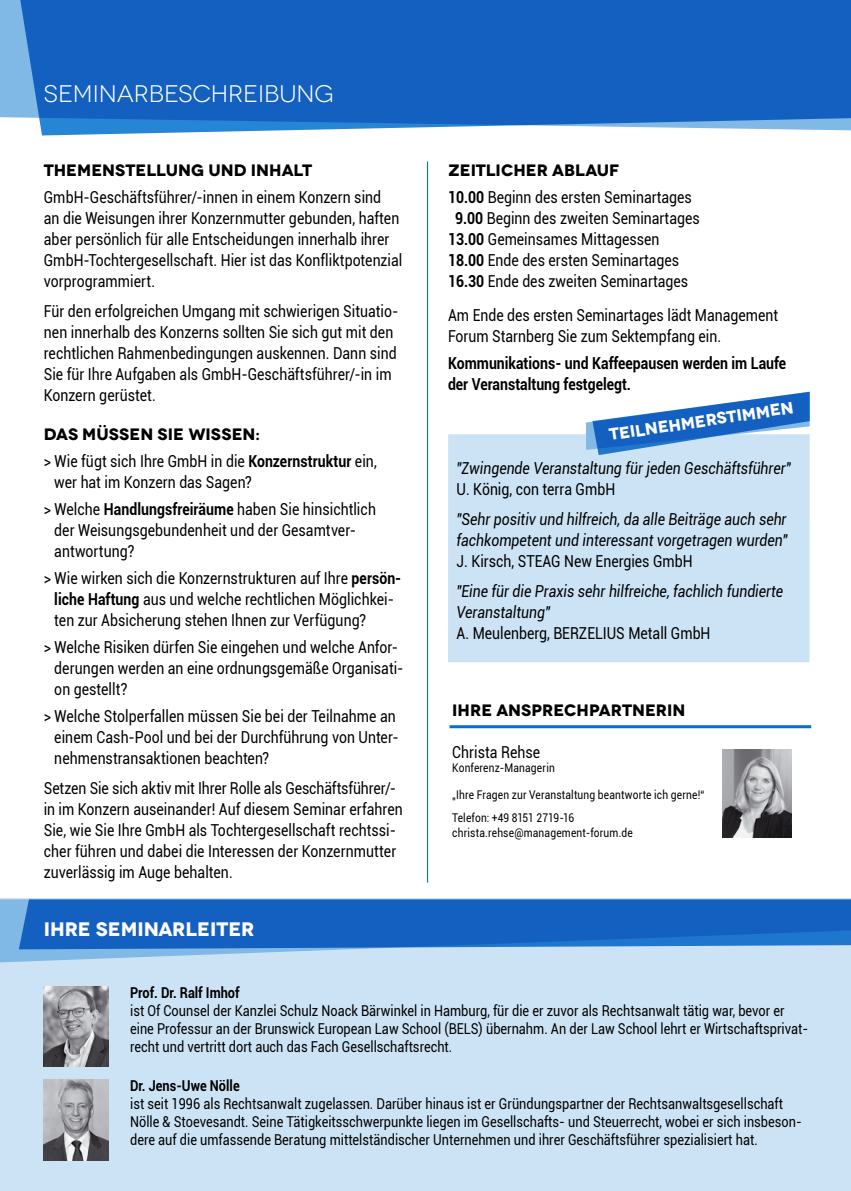
<style>
.page{position:relative;width:851px;height:1191px;background:#fff}
.page>*{position:absolute;margin:0;border:0;box-sizing:border-box;transform-origin:0 0}
.t1{font:24px "Novecentowide";color:#fff}
.t2{font:700 19.5px "Novecentowide";color:#fff}
.t3{font:16.5px/21px "Roboto";color:#000;scale:.85 1}
.t4{font:italic 16.5px/21px "Roboto";color:#000;scale:.85 1}
.t5{font:700 16.5px/21px "Roboto";color:#000;scale:.85 1}
.t6{font:700 16.5px "Novecentowide";color:#000}
.t7{font:700 16.5px "Novecentowide";color:#fff}
.t8{font:15px/18px "Roboto";color:#000;scale:.85 1}
.t9{font:12px/23.4px "Roboto";letter-spacing:.015em;color:#000;scale:.85 1}
.s1{font-family:"Novecentowide";font-weight:700}
.s2{font-weight:700}
.s3{font-style:normal}
</style>
<div class="page">
<div style="left:448px;top:434px;width:361px;height:228px;background:#cce3f5"></div>
<div style="left:0;top:898px;width:850px;height:293px;background:#cce3f5"></div>
<div style="left:0;top:0;width:18px;height:118px;background:#80b8e6"></div>
<svg style="left:18px;top:0;width:832px;height:135px;fill:#1360c0"></svg>
<hr style="left:427px;top:162px;width:1px;height:720px;background:#0071ce">
<svg style="left:0;top:899px;width:354px;height:63px;fill:#80b8e6"></svg>
<svg style="left:19px;top:899px;width:831px;height:50px;fill:#1360c0"></svg>
<hr style="left:449px;top:725px;width:362px;height:3px;background:#0071ce">
<img style="left:44px;top:986px;width:65px;height:80px">
<img style="left:44px;top:1079px;width:65px;height:81px">
<svg style="left:586px;top:392px;width:223px;height:63px"></svg>
<img style="left:722px;top:749px;width:68px;height:89px">
<p class="t1" style="left:44px;top:80px;width:291px">SEMINARBESCHREIBUNG</p>
<p class="t3" style="left:44px;top:156px;width:398px;line-height:27px"><span class="s1">THEMENSTELLUNG UND INHALT<br></span>GmbH-Geschäftsführer/-innen in einem Konzern sind</p>
<p class="t3" style="left:44px;top:207px;width:423px">an die Weisungen ihrer Konzernmutter gebunden, haften aber persönlich für alle Entscheidungen innerhalb ihrer GmbH-Tochtergesellschaft. Hier ist das Konfliktpotenzial vorprogrammiert.</p>
<p class="t3" style="left:44px;top:300px;width:419px">Für den erfolgreichen Umgang mit schwierigen Situatio&shy;nen innerhalb des Konzerns sollten Sie sich gut mit den rechtlichen Rahmenbedingungen auskennen. Dann sind Sie für Ihre Aufgaben als GmbH-Geschäftsführer/-in im Konzern gerüstet.</p>
<p class="t3" style="left:44px;top:420px;width:393px;line-height:27px"><span class="s1">DAS MÜSSEN SIE WISSEN:<br></span>&gt; Wie fügt sich Ihre GmbH in die <span class="s2">Konzernstruktur</span> ein,</p>
<p class="t3" style="left:44px;top:468px;width:392px;line-height:27px;text-indent:10px">wer hat im Konzern das Sagen?<br>&gt; Welche <span class="s2">Handlungsfreiräume</span> haben Sie hinsichtlich</p>
<p class="t3" style="left:54px;top:519px;width:356px">der Weisungsgebundenheit und der Gesamtver&shy;antwortung?</p>
<p class="t3" style="left:54px;top:567px;width:410px;text-indent:-10px">&gt; Wie wirken sich die Konzernstrukturen auf Ihre <span class="s2">persön&shy;liche Haftung</span> aus und welche rechtlichen Möglichkei&shy;ten zur Absicherung stehen Ihnen zur Verfügung?</p>
<p class="t3" style="left:54px;top:636px;width:412px;text-indent:-10px">&gt; Welche Risiken dürfen Sie eingehen und welche Anfor&shy;derungen werden an eine ordnungsgemäße Organisati&shy;on gestellt?</p>
<p class="t3" style="left:54px;top:705px;width:407px;text-indent:-10px">&gt; Welche Stolperfallen müssen Sie bei der Teilnahme an einem Cash-Pool und bei der Durchführung von Unter&shy;nehmenstransaktionen beachten?</p>
<p class="t3" style="left:44px;top:777px;width:424px">Setzen Sie sich aktiv mit Ihrer Rolle als Geschäftsführer/- in im Konzern auseinander! Auf diesem Seminar erfahren Sie, wie Sie Ihre GmbH als Tochtergesellschaft rechtssi&shy;cher führen und dabei die Interessen der Konzernmutter zuverlässig im Auge behalten.</p>
<p class="t2" style="left:44px;top:917px;width:212px">IHRE SEMINARLEITER</p>
<p class="t3" style="left:448px;top:156px;width:288px;line-height:27px"><span class="s1">ZEITLICHER ABLAUF<br></span><span class="s2">10.00</span> Beginn des ersten Seminartages</p>
<p class="t3" style="left:448px;top:207px;width:297px;text-indent:7px"><span class="s2">9.00</span> Beginn des zweiten Seminartages <span class="s2">13.00</span> Gemeinsames Mittagessen <span class="s2">18.00</span> Ende des ersten Seminartages <span class="s2">16.30</span> Ende des zweiten Seminartages</p>
<p class="t3" style="left:448px;top:304px;width:390px">Am Ende des ersten Seminartages lädt Management<br>Forum Starnberg Sie zum Sektempfang ein.</p>
<p class="t5" style="left:448px;top:352px;width:399px">Kommunikations- und Kaffeepausen werden im Laufe der Veranstaltung festgelegt.</p>
<p class="t7" style="left:607px;top:424px;width:188px;rotate:-8deg">TEILNEHMERSTIMMEN</p>
<p class="t4" style="left:456px;top:457px;width:394px">"Zwingende Veranstaltung für jeden Geschäftsführer"<br><span class="s3">U. König, con terra GmbH</span></p>
<p class="t4" style="left:456px;top:508px;width:391px;text-align:justify">"Sehr positiv und hilfreich, da alle Beiträge auch sehr fachkompetent und interessant vorgetragen wurden" <span class="s3">J. Kirsch, STEAG New Energies GmbH</span></p>
<p class="t4" style="left:456px;top:580px;width:386px">"Eine für die Praxis sehr hilfreiche, fachlich fundierte<br>Veranstaltung"<br><span class="s3">A. Meulenberg, BERZELIUS Metall GmbH</span></p>
<p class="t6" style="left:452px;top:699px;width:234px">IHRE ANSPRECHPARTNERIN</p>
<p class="t3" style="left:452px;top:741px;width:105px">Christa Rehse</p>
<p class="t9" style="left:452px;top:756px;width:122px">Konferenz-Managerin</p>
<p class="t9" style="left:452px;top:782px;width:298px">„Ihre Fragen zur Veranstaltung beantworte ich gerne!“<br>Telefon: +49 8151 2719-16</p>
<p class="t9" style="left:452px;top:820px;width:214px">christa.rehse@management-forum.de</p>
<p class="t8" style="left:130px;top:982px;width:799px"><span class="s2">Prof. Dr. Ralf Imhof<br></span>ist Of Counsel der Kanzlei Schulz Noack Bärwinkel in Hamburg, für die er zuvor als Rechtsanwalt tätig war, bevor er eine Professur an der Brunswick European Law School (BELS) übernahm. An der Law School lehrt er Wirtschaftsprivat&shy;recht und vertritt dort auch das Fach Gesellschaftsrecht.</p>
<p class="t8" style="left:130px;top:1075px;width:791px"><span class="s2">Dr. Jens-Uwe Nölle<br></span>ist seit 1996 als Rechtsanwalt zugelassen. Darüber hinaus ist er Gründungspartner der Rechtsanwaltsgesellschaft Nölle &amp; Stoevesandt. Seine Tätigkeitsschwerpunkte liegen im Gesellschafts- und Steuerrecht, wobei er sich insbeson&shy;dere auf die umfassende Beratung mittelständischer Unternehmen und ihrer Geschäftsführer spezialisiert hat.</p>
</div>
